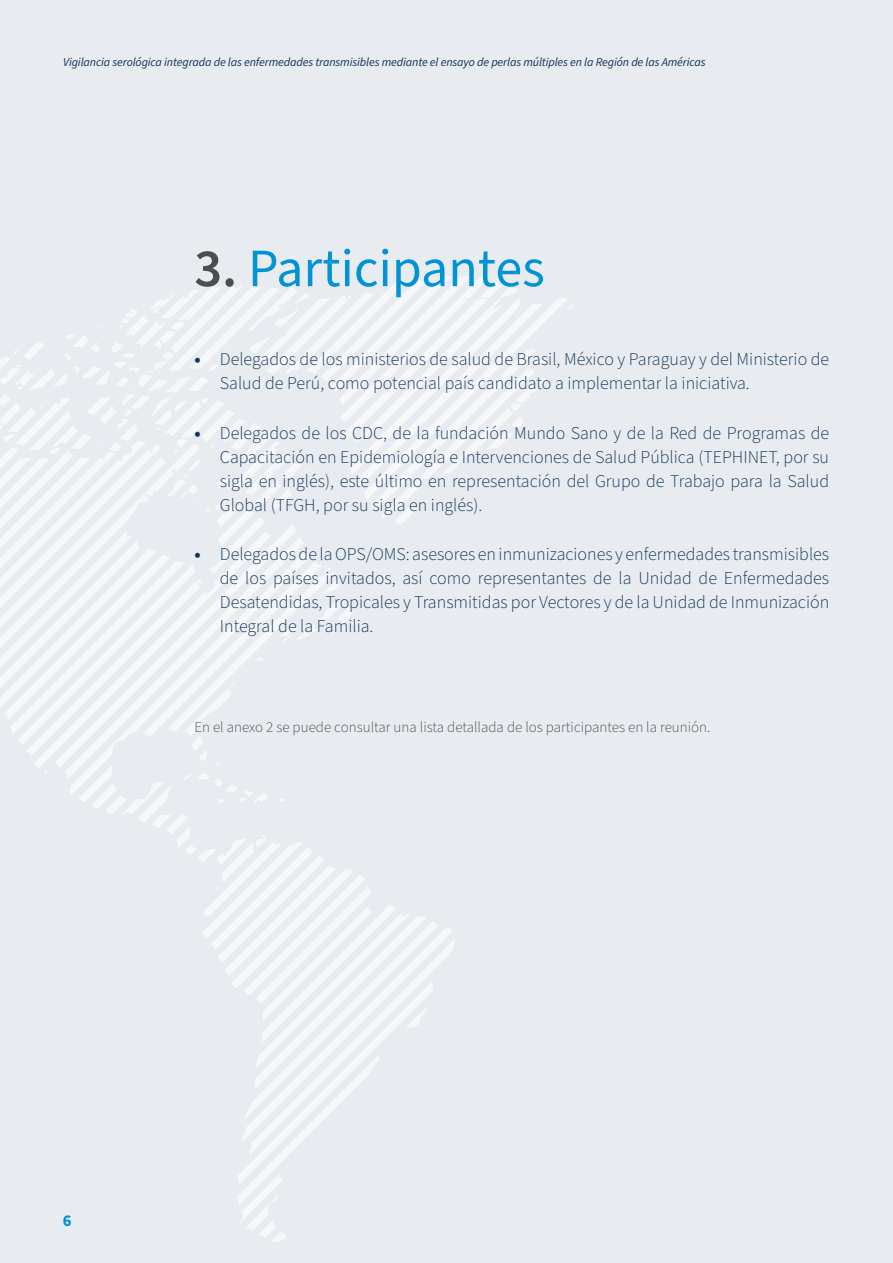
<style>
.page{position:relative;width:893px;height:1263px;background:#e8ecf0}
.page>*{position:absolute;margin:0;border:0;box-sizing:border-box;transform-origin:0 0}
.t1{font:54px "Source Sans Pro";color:#0093d5}
.t2{font:300 18px/24px "Source Sans Pro";color:#13355b;text-align:justify}
.t3{font:700 16.5px "Source Sans Pro";color:#0093d5}
.t4{font:300 15px "Source Sans Pro";color:#4d4d4f}
.t5{font:italic 12px "Source Sans Pro";letter-spacing:-.01em;color:#13355b}
.s1{font-weight:600;color:#4d4d4f}
.s2{font-weight:700}
</style>
<div class="page">
<svg style="left:0;top:277px;width:574px;height:964px"></svg>
<p class="t5" style="left:63px;top:54px;width:644px">Vigilancia serológica integrada de las enfermedades transmisibles mediante el ensayo de perlas múltiples en la Región de las Américas</p>
<h1 class="t1" style="left:194px;top:232px;width:352px"><span class="s1">3.</span> Participantes</h1>
<p class="t2" style="left:220px;top:348px;width:611px;text-indent:-26px"><span class="s2">•</span> Delegados de los ministerios de salud de Brasil, México y Paraguay y del Ministerio de<br>Salud de Perú, como potencial país candidato a implementar la iniciativa.</p>
<p class="t2" style="left:220px;top:422px;width:611px;text-indent:-26px"><span class="s2">•</span> Delegados de los CDC, de la fundación Mundo Sano y de la Red de Programas de Capacitación en Epidemiología e Intervenciones de Salud Pública (TEPHINET, por su sigla en inglés), este último en representación del Grupo de Trabajo para la Salud Global (TFGH, por su sigla en inglés).</p>
<p class="t2" style="left:220px;top:543px;width:611px;text-indent:-26px"><span class="s2">•</span> Delegados de la OPS/OMS: asesores en inmunizaciones y enfermedades transmisibles de los países invitados, así como representantes de la Unidad de Enfermedades Desatendidas, Tropicales y Transmitidas por Vectores y de la Unidad de Inmunización Integral de la Familia.</p>
<p class="t4" style="left:194px;top:716px;width:518px">En el anexo 2 se puede consultar una lista detallada de los participantes en la reunión.</p>
<p class="t3" style="left:63px;top:1209px;width:10px">6</p>
</div>
